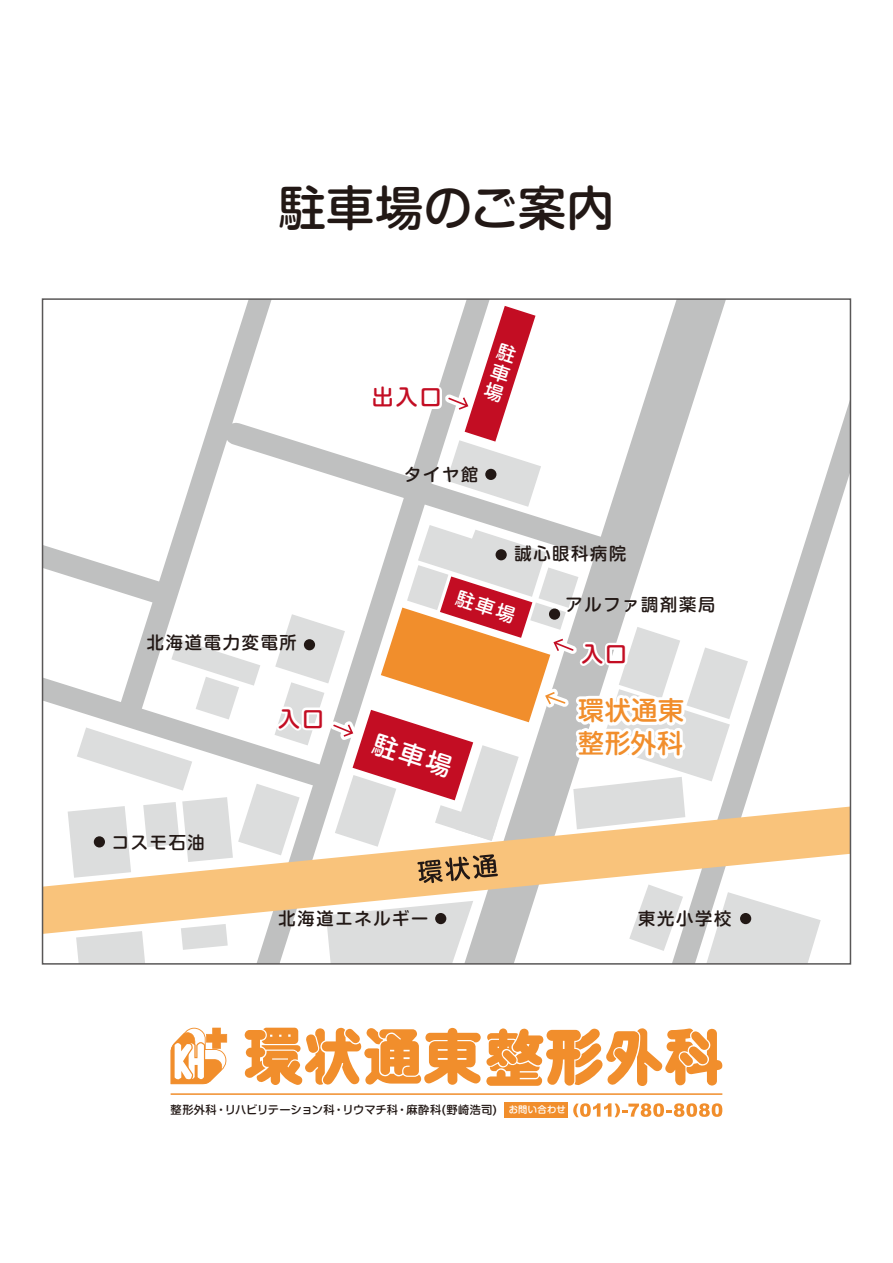
<style>
.page{position:relative;width:893px;height:1263px;background:#fff}
.page>*{position:absolute;margin:0;border:0;box-sizing:border-box;transform-origin:0 0}
.t1{font:500 47.85px "Shin M Go Pro";letter-spacing:.005em;color:#221815}
.t2{font:500 25.95px/33px "Shin M Go Pro";letter-spacing:.025em;color:#f18e2c}
.t3{font:500 21.9px "Shin M Go Pro";letter-spacing:.095em;color:#c30d23}
.t4{font:500 17.25px "Shin M Go Pro";letter-spacing:.1em;color:#221815}
.t5{font:500 11.25px "Shin M Go Pro";letter-spacing:.01em;color:#221815}
.s1{font-size:9.3px;color:#fff}
</style>
<div class="page">
<svg style="left:674px;top:301px;width:174px;height:263px"></svg>
<svg style="left:821px;top:806px;width:27px;height:51px"></svg>
<div style="left:504px;top:1103px;width:64px;height:15px;background:#f18e2c"></div>
<hr style="left:171px;top:1093px;width:551px;height:2px;background:#f18e2c">
<svg style="left:245px;top:1027px;width:478px;height:59px"></svg>
<svg style="left:171px;top:1027px;width:57px;height:57px"></svg>
<svg style="left:573px;top:1103px;width:149px;height:14px"></svg>
<svg style="left:43px;top:306px;width:778px;height:658px"></svg>
<h1 class="t1" style="left:278px;top:169px;width:337px">駐車場のご案内</h1>
<p class="t3" style="left:372px;top:379px;width:71px">出入口</p>
<p class="t4" style="left:147px;top:629px;width:151px">北海道電力変電所</p>
<p class="t4" style="left:112px;top:829px;width:95px">コスモ石油</p>
<p class="t3" style="left:278px;top:701px;width:47px">入口</p>
<p class="t4" style="left:404px;top:460px;width:76px">タイヤ館</p>
<p class="t4" style="left:514px;top:539px;width:114px">誠心眼科病院</p>
<p class="t4" style="left:565px;top:590px;width:151px">アルファ調剤薬局</p>
<p class="t3" style="left:581px;top:636px;width:47px">入口</p>
<h2 class="t2" style="left:578px;top:691px;width:107px">環状通東整形外科</h2>
<p class="t4" style="left:278px;top:904px;width:151px">北海道エネルギー</p>
<p class="t4" style="left:638px;top:904px;width:95px">東光小学校</p>
<p class="t5" style="left:171px;top:1101px;width:397px">整形外科・リハビリテーション科・リウマチ科・麻酔科(野崎浩司) <span class="s1">お問い合わせ</span></p>
</div>
